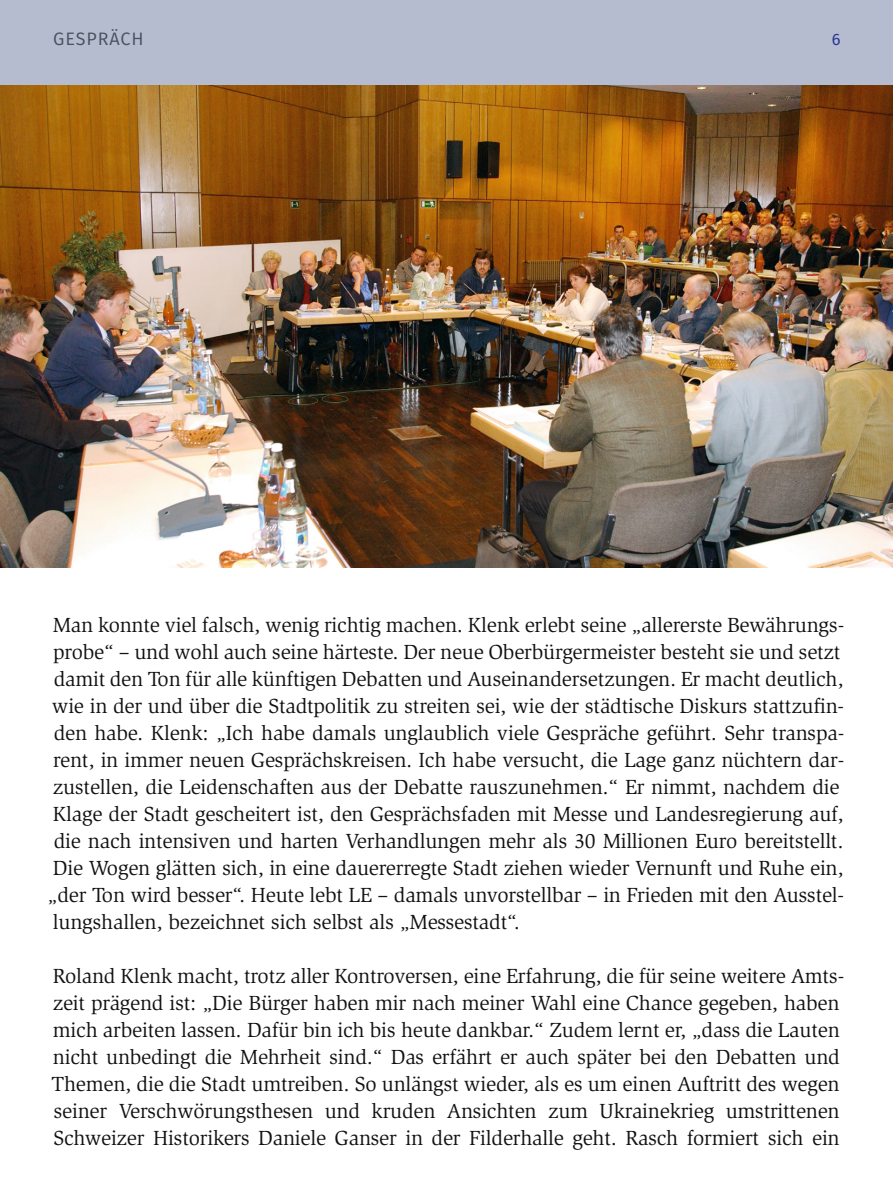
<style>
.page{position:relative;width:893px;height:1191px;background:#fff}
.page>*{position:absolute;margin:0;border:0;box-sizing:border-box;transform-origin:0 0}
.t1{font:21px/27px "Slimbach Std";letter-spacing:-.01em;color:#111212}
.t2{font:18px "Fira Sans";letter-spacing:.05em;color:#4a515c}
.t3{font:16.5px "Fira Sans";color:#2b3791}
</style>
<div class="page">
<div style="left:0;top:0;width:893px;height:547px;background:#b5bcd0"></div>
<img style="left:0;top:85px;width:893px;height:483px">
<p class="t2" style="left:53px;top:26px;width:92px">GESPRÄCH</p>
<p class="t3" style="left:832px;top:26px;width:10px">6</p>
<p class="t1" style="left:48px;top:611px;width:798px">Man konnte viel falsch, wenig richtig machen. Klenk erlebt seine „allererste Bewährungs&shy;probe“ – und wohl auch seine härteste. Der neue Oberbürgermeister besteht sie und setzt damit den Ton für alle künftigen Debatten und Auseinandersetzungen. Er macht deutlich, wie in der und über die Stadtpolitik zu streiten sei, wie der städtische Diskurs stattzufin&shy;den habe. Klenk: „Ich habe damals unglaublich viele Gespräche geführt. Sehr transpa&shy;rent, in immer neuen Gesprächskreisen. Ich habe versucht, die Lage ganz nüchtern dar&shy;zustellen, die Leidenschaften aus der Debatte rauszunehmen.“ Er nimmt, nachdem die Klage der Stadt gescheitert ist, den Gesprächsfaden mit Messe und Landesregierung auf, die nach intensiven und harten Verhandlungen mehr als 30 Millionen Euro bereitstellt.<br>Die Wogen glätten sich, in eine dauererregte Stadt ziehen wieder Vernunft und Ruhe ein, „der Ton wird besser“. Heute lebt LE – damals unvorstellbar – in Frieden mit den Ausstel&shy;lungshallen, bezeichnet sich selbst als „Messestadt“.</p>
<p class="t1" style="left:52px;top:962px;width:794px">Roland Klenk macht, trotz aller Kontroversen, eine Erfahrung, die für seine weitere Amts&shy;zeit prägend ist: „Die Bürger haben mir nach meiner Wahl eine Chance gegeben, haben mich arbeiten lassen. Dafür bin ich bis heute dankbar.“ Zudem lernt er, „dass die Lauten nicht unbedingt die Mehrheit sind.“ Das erfährt er auch später bei den Debatten und Themen, die die Stadt umtreiben. So unlängst wieder, als es um einen Auftritt des wegen seiner Verschwörungsthesen und kruden Ansichten zum Ukrainekrieg umstrittenen Schweizer Historikers Daniele Ganser in der Filderhalle geht. Rasch formiert sich ein</p>
</div>
